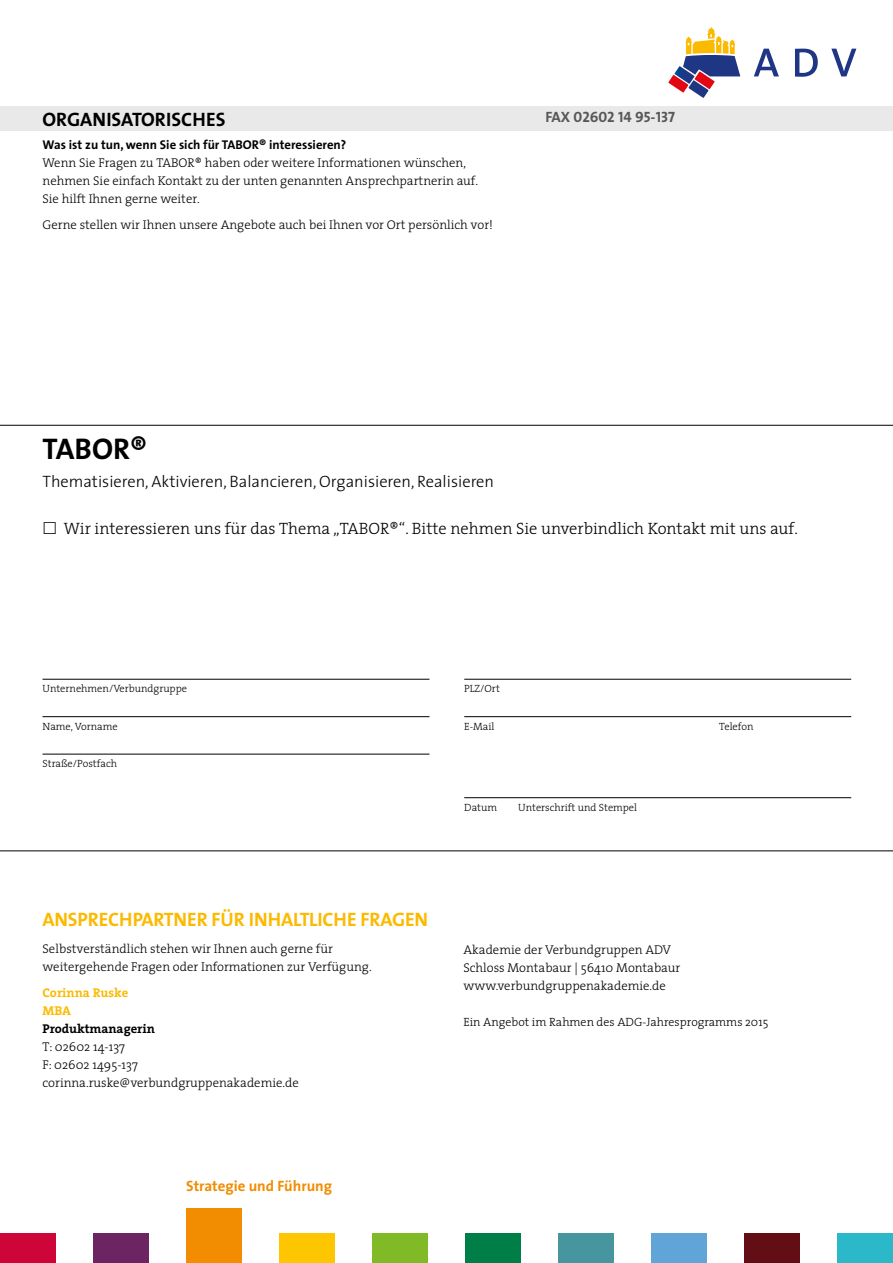
<style>
.page{position:relative;width:893px;height:1263px;background:#fff}
.page>*{position:absolute;margin:0;border:0;box-sizing:border-box;transform-origin:0 0}
.t1{font:700 30px "The Sans";color:#000}
.t2{font:19.5px "The Sans Bold Caps";letter-spacing:-.01em;color:#fbba00}
.t3{font:19.5px "The Sans Bold Caps";color:#000}
.t4{font:300 16.5px "The Serif";color:#000}
.t5{font:300 16.5px "The Sans";color:#000}
.t6{font:700 15px "The Sans";color:#f28c00}
.t7{font:15px "The Sans Bold Caps";color:#575756}
.t8{font:300 12.75px/18px "The Serif";color:#000}
.t9{font:700 12.75px "The Sans";color:#000}
.t10{font:700 12.75px "The Serif";color:#000}
.t11{font:700 12.75px/18px "The Serif";color:#fbba00}
.t12{font:300 12px "The Serif";color:#000}
.t13{font:300 10.5px "The Serif";color:#000}
</style>
<div class="page">
<div style="left:0;top:106px;width:893px;height:25px;background:#e9e9e9"></div>
<hr style="left:0;top:425px;width:893px;height:1px;background:#000">
<hr style="left:0;top:850px;width:893px;height:1px;background:#000">
<div style="left:0;top:1233px;width:55px;height:30px;background:#ce0538"></div>
<div style="left:93px;top:1233px;width:55px;height:30px;background:#6d2463"></div>
<div style="left:372px;top:1233px;width:56px;height:30px;background:#80ba27"></div>
<div style="left:186px;top:1209px;width:55px;height:54px;background:#f28c00"></div>
<div style="left:558px;top:1233px;width:56px;height:30px;background:#47959f"></div>
<div style="left:465px;top:1233px;width:56px;height:30px;background:#007e48"></div>
<div style="left:745px;top:1233px;width:55px;height:30px;background:#630e14"></div>
<div style="left:838px;top:1233px;width:55px;height:30px;background:#2bb8c9"></div>
<div style="left:651px;top:1233px;width:56px;height:30px;background:#61a4d7"></div>
<div style="left:279px;top:1233px;width:55px;height:30px;background:#fdc600"></div>
<svg style="left:668px;top:27px;width:72px;height:71px"></svg>
<svg style="left:831px;top:49px;width:25px;height:27px"></svg>
<svg style="left:754px;top:49px;width:25px;height:27px"></svg>
<svg style="left:795px;top:49px;width:23px;height:28px"></svg>
<hr style="left:43px;top:679px;width:386px;height:1px;background:#000">
<hr style="left:43px;top:716px;width:386px;height:1px;background:#000">
<hr style="left:43px;top:754px;width:386px;height:1px;background:#000">
<hr style="left:464px;top:679px;width:387px;height:1px;background:#000">
<hr style="left:464px;top:716px;width:387px;height:1px;background:#000">
<hr style="left:464px;top:797px;width:387px;height:1px;background:#000">
<h2 class="t3" style="left:43px;top:103px;width:185px">ORGANISATORISCHES</h2>
<p class="t7" style="left:545px;top:105px;width:131px">FAX 02602 14 95-137</p>
<p class="t9" style="left:43px;top:133px;width:305px">Was ist zu tun, wenn Sie sich für TABOR® interessieren?</p>
<p class="t8" style="left:43px;top:153px;width:437px">Wenn Sie Fragen zu TABOR® haben oder weitere Informationen wünschen, nehmen Sie einfach Kontakt zu der unten genannten Ansprechpartnerin auf.<br>Sie hilft Ihnen gerne weiter.</p>
<p class="t8" style="left:43px;top:215px;width:452px">Gerne stellen wir Ihnen unsere Angebote auch bei Ihnen vor Ort persönlich vor!</p>
<h1 class="t1" style="left:43px;top:423px;width:106px">TABOR®</h1>
<p class="t5" style="left:43px;top:468px;width:453px">Thematisieren, Aktivieren, Balancieren, Organisieren, Realisieren</p>
<p class="t4" style="left:64px;top:514px;width:735px">Wir interessieren uns für das Thema „TABOR®“. Bitte nehmen Sie unverbindlich Kontakt mit uns auf.</p>
<p class="t13" style="left:43px;top:680px;width:146px">Unternehmen/Verbundgruppe</p>
<p class="t13" style="left:43px;top:717px;width:77px">Name, Vorname</p>
<p class="t13" style="left:43px;top:755px;width:76px">Straße/Postfach</p>
<p class="t13" style="left:464px;top:680px;width:37px">PLZ/Ort</p>
<p class="t13" style="left:464px;top:717px;width:32px">E-Mail</p>
<p class="t13" style="left:719px;top:717px;width:36px">Telefon</p>
<p class="t13" style="left:464px;top:799px;width:34px">Datum</p>
<p class="t13" style="left:518px;top:799px;width:120px">Unterschrift und Stempel</p>
<h2 class="t2" style="left:43px;top:903px;width:387px">ANSPRECHPARTNER FÜR INHALTLICHE FRAGEN</h2>
<p class="t8" style="left:43px;top:939px;width:331px">Selbstverständlich stehen wir Ihnen auch gerne für weitergehende Fragen oder Informationen zur Verfügung.</p>
<p class="t11" style="left:43px;top:984px;width:87px">Corinna Ruske<br>MBA</p>
<p class="t10" style="left:43px;top:1018px;width:114px">Produktmanagerin</p>
<p class="t8" style="left:43px;top:1037px;width:258px">T: 02602 14-137<br>F: 02602 1495-137 corinna.ruske@verbundgruppenakademie.de</p>
<p class="t6" style="left:186px;top:1173px;width:148px">Strategie und Führung</p>
<p class="t8" style="left:463px;top:940px;width:218px">Akademie der Verbundgruppen ADV<br>Schloss Montabaur | 56410 Montabaur www.verbundgruppenakademie.de</p>
<p class="t12" style="left:463px;top:1012px;width:306px">Ein Angebot im Rahmen des ADG-Jahresprogramms 2015</p>
</div>
